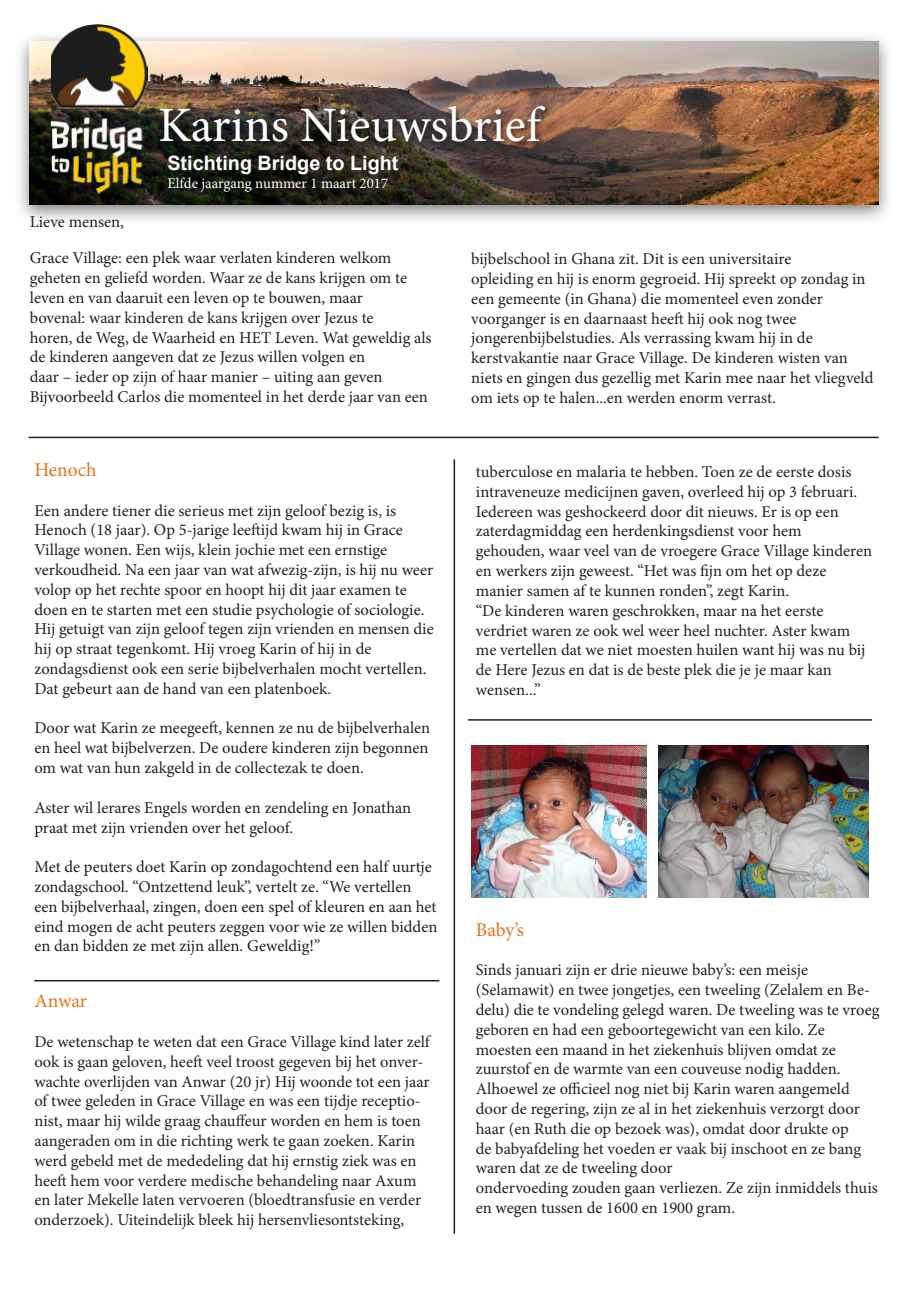
<style>
.page{position:relative;width:919px;height:1289px;background:#fff}
.page>*{position:absolute;margin:0;border:0;box-sizing:border-box;transform-origin:0 0}
.t1{font:49.5px "Minion Pro";color:#fff}
.t2{font:700 19.8px "Arial";color:#fff}
.t3{font:19.5px "Minion Pro";letter-spacing:-.005em;color:#e8701a}
.t4{font:16.5px/19.8px "Minion Pro";color:#231f20}
.t5{font:14.85px "Minion Pro";color:#fff}
</style>
<div class="page">
<div style="left:14px;top:30px;width:880px;height:195px;background:#231f20;opacity:.6"></div>
<img style="left:30px;top:42px;width:848px;height:163px">
<div style="left:158px;top:103px;width:394px;height:46px;background:#231f20;opacity:.75"></div>
<img style="left:51px;top:24px;width:97px;height:170px">
<hr style="left:28px;top:436px;width:850px;height:2px;background:#231f20">
<hr style="left:34px;top:979px;width:405px;height:2px;background:#231f20">
<hr style="left:468px;top:719px;width:404px;height:1px;background:#231f20">
<img style="left:472px;top:745px;width:175px;height:152px">
<img style="left:659px;top:745px;width:209px;height:152px">
<hr style="left:453px;top:459px;width:2px;height:774px;background:#231f20">
<p class="t4" style="left:30px;top:212px;width:96px">Lieve mensen,</p>
<p class="t1" style="left:158px;top:92px;width:384px">Karins Nieuwsbrief</p>
<p class="t2" style="left:167px;top:149px;width:233px">Stichting Bridge to Light</p>
<p class="t5" style="left:167px;top:173px;width:222px">Elfde jaargang nummer 1 maart 2017</p>
<p class="t4" style="left:30px;top:248px;width:363px">Grace Village: een plek waar verlaten kinderen welkom</p>
<p class="t4" style="left:30px;top:268px;width:379px">geheten en geliefd worden. Waar ze de kans krijgen om te leven en van daaruit een leven op te bouwen, maar</p>
<p class="t4" style="left:30px;top:308px;width:345px">bovenal: waar kinderen de kans krijgen over Jezus te</p>
<p class="t4" style="left:30px;top:327px;width:403px">horen, de Weg, de Waarheid en HET Leven. Wat geweldig als de kinderen aangeven dat ze Jezus willen volgen en</p>
<p class="t4" style="left:30px;top:367px;width:354px">daar – ieder op zijn of haar manier – uiting aan geven</p>
<p class="t4" style="left:30px;top:387px;width:399px">Bijvoorbeeld Carlos die momenteel in het derde jaar van een</p>
<p class="t3" style="left:34px;top:456px;width:63px">Henoch</p>
<p class="t4" style="left:34px;top:500px;width:370px">Een andere tiener die serieus met zijn geloof bezig is, is<br>Henoch (18 jaar). Op 5-jarige leeftijd kwam hij in Grace</p>
<p class="t4" style="left:34px;top:540px;width:354px">Village wonen. Een wijs, klein jochie met een ernstige</p>
<p class="t4" style="left:34px;top:560px;width:401px">verkoudheid. Na een jaar van wat afwezig-zijn, is hij nu weer volop op het rechte spoor en hoopt hij dit jaar examen te doen en te starten met een studie psychologie of sociologie.<br>Hij getuigt van zijn geloof tegen zijn vrienden en mensen die hij op straat tegenkomt. Hij vroeg Karin of hij in de</p>
<p class="t4" style="left:34px;top:659px;width:393px">zondagsdienst ook een serie bijbelverhalen mocht vertellen.<br>Dat gebeurt aan de hand van een platenboek.</p>
<p class="t4" style="left:34px;top:718px;width:397px;text-align:justify">Door wat Karin ze meegeeft, kennen ze nu de bijbelverhalen en heel wat bijbelverzen. De oudere kinderen zijn begonnen om wat van hun zakgeld in de collectezak te doen.</p>
<p class="t4" style="left:34px;top:797px;width:378px">Aster wil lerares Engels worden en zendeling en Jonathan praat met zijn vrienden over het geloof.</p>
<p class="t4" style="left:34px;top:857px;width:404px">Met de peuters doet Karin op zondagochtend een half uurtje zondagschool. “Ontzettend leuk”, vertelt ze. “We vertellen een bijbelverhaal, zingen, doen een spel of kleuren en aan het eind mogen de acht peuters zeggen voor wie ze willen bidden en dan bidden ze met zijn allen. Geweldig!”</p>
<p class="t3" style="left:34px;top:988px;width:54px">Anwar</p>
<p class="t4" style="left:34px;top:1031px;width:397px">De wetenschap te weten dat een Grace Village kind later zelf ook is gaan geloven, heeft veel troost gegeven bij het onver&shy;wachte overlijden van Anwar (20 jr) Hij woonde tot een jaar of twee geleden in Grace Village en was een tijdje receptio&shy;nist, maar hij wilde graag chauffeur worden en hem is toen aangeraden om in die richting werk te gaan zoeken. Karin werd gebeld met de mededeling dat hij ernstig ziek was en heeft hem voor verdere medische behandeling naar Axum en later Mekelle laten vervoeren (bloedtransfusie en verder onderzoek). Uiteindelijk bleek hij hersenvliesontsteking,</p>
<p class="t4" style="left:471px;top:249px;width:321px">bijbelschool in Ghana zit. Dit is een universitaire</p>
<p class="t4" style="left:471px;top:269px;width:396px">opleiding en hij is enorm gegroeid. Hij spreekt op zondag in een gemeente (in Ghana) die momenteel even zonder</p>
<p class="t4" style="left:471px;top:308px;width:327px">voorganger is en daarnaast heeft hij ook nog twee</p>
<p class="t4" style="left:471px;top:328px;width:343px">jongerenbijbelstudies. Als verrassing kwam hij in de</p>
<p class="t4" style="left:471px;top:348px;width:403px">kerstvakantie naar Grace Village. De kinderen wisten van niets en gingen dus gezellig met Karin mee naar het vliegveld om iets op te halen...en werden enorm verrast.</p>
<p class="t4" style="left:476px;top:462px;width:383px">tuberculose en malaria te hebben. Toen ze de eerste dosis intraveneuze medicijnen gaven, overleed hij op 3 februari.<br>Iedereen was geshockeerd door dit nieuws. Er is op een zaterdagmiddag een herdenkingsdienst voor hem</p>
<p class="t4" style="left:476px;top:541px;width:398px">gehouden, waar veel van de vroegere Grace Village kinderen en werkers zijn geweest. “Het was fijn om het op deze</p>
<p class="t4" style="left:476px;top:581px;width:315px">manier samen af te kunnen ronden”, zegt Karin.</p>
<p class="t4" style="left:476px;top:600px;width:349px">“De kinderen waren geschrokken, maar na het eerste</p>
<p class="t4" style="left:476px;top:620px;width:391px">verdriet waren ze ook wel weer heel nuchter. Aster kwam me vertellen dat we niet moesten huilen want hij was nu bij de Here Jezus en dat is de beste plek die je je maar kan</p>
<p class="t4" style="left:476px;top:680px;width:66px">wensen...”</p>
<p class="t3" style="left:476px;top:916px;width:50px">Baby’s</p>
<p class="t4" style="left:476px;top:960px;width:334px">Sinds januari zijn er drie nieuwe baby’s: een meisje</p>
<p class="t4" style="left:476px;top:979px;width:405px">(Selamawit) en twee jongetjes, een tweeling (Zelalem en Be&shy;delu) die te vondeling gelegd waren. De tweeling was te vroeg geboren en had een geboortegewicht van een kilo. Ze</p>
<p class="t4" style="left:476px;top:1039px;width:361px">moesten een maand in het ziekenhuis blijven omdat ze</p>
<p class="t4" style="left:476px;top:1059px;width:366px">zuurstof en de warmte van een couveuse nodig hadden.</p>
<p class="t4" style="left:476px;top:1078px;width:387px">Alhoewel ze officieel nog niet bij Karin waren aangemeld door de regering, zijn ze al in het ziekenhuis verzorgt door haar (en Ruth die op bezoek was), omdat door drukte op de babyafdeling het voeden er vaak bij inschoot en ze bang waren dat ze de tweeling door</p>
<p class="t4" style="left:476px;top:1177px;width:403px">ondervoeding zouden gaan verliezen. Ze zijn inmiddels thuis en wegen tussen de 1600 en 1900 gram.</p>
</div>
